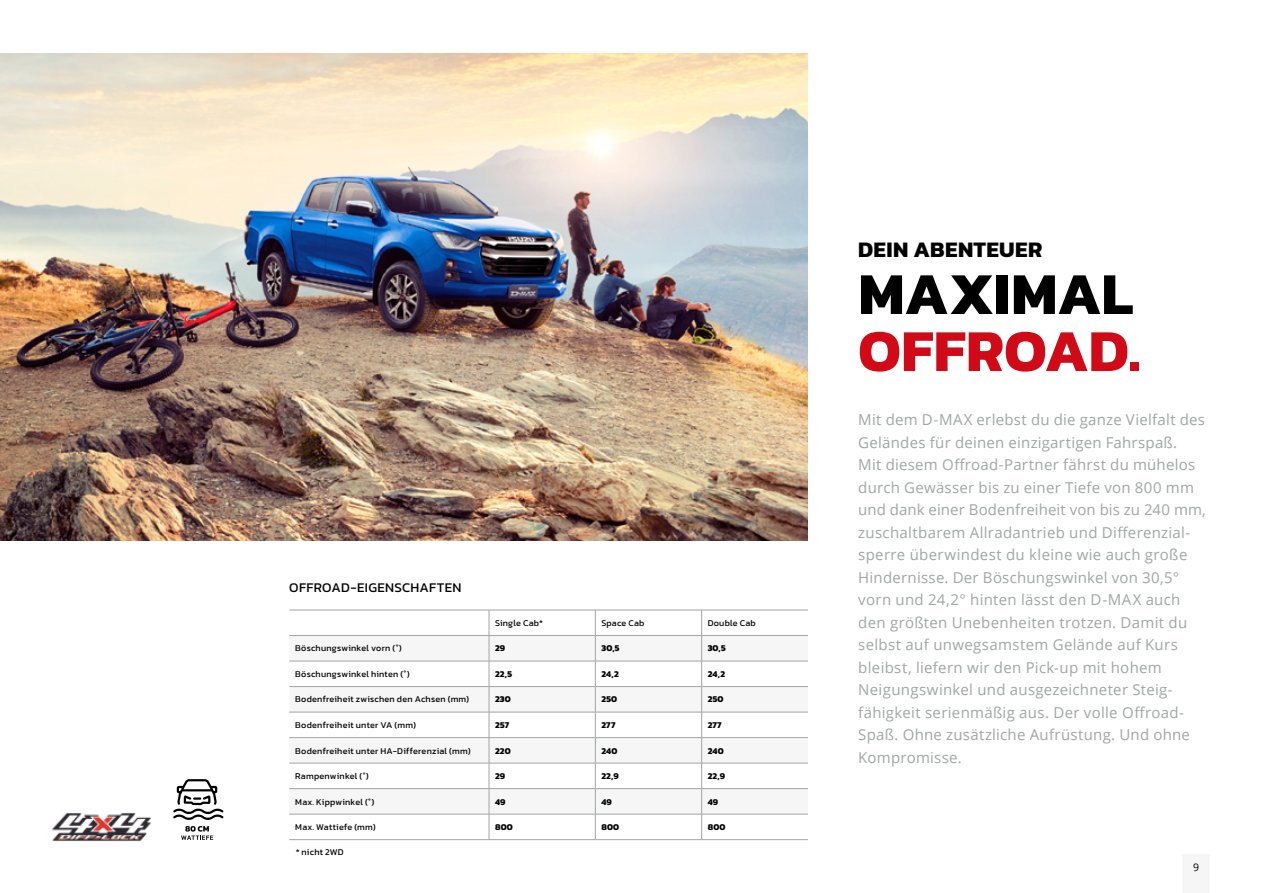
<style>
.page{position:relative;width:1263px;height:893px;background:#fff}
.page>*{position:absolute;margin:0;border:0;box-sizing:border-box;transform-origin:0 0}
.t1{font:700 60px "Kanit";letter-spacing:.005em;color:#d00a17}
.t2{font:700 60px "Kanit";letter-spacing:-.005em;color:#000}
.t3{font:700 22.5px "Kanit";letter-spacing:.015em;color:#000}
.t4{font:15px/22.5px "Open Sans";letter-spacing:.02em;color:#a1a5a5}
.t5{font:13.5px "Kanit";letter-spacing:.02em;color:#000}
.t6{font:10.5px "Open Sans";color:#000}
.t7{font:9px "Kanit";letter-spacing:.025em;color:#000}
.t8{font:700 9px "Kanit";letter-spacing:.02em;color:#000}
</style>
<div class="page">
<img style="left:0;top:53px;width:807px;height:488px">
<div style="left:1182px;top:855px;width:28px;height:38px;background:#f6f6f7"></div>
<svg style="left:289px;top:636px;width:519px;height:178px;fill:#f6f6f7"></svg>
<hr style="left:289px;top:610px;width:200px;height:1px;background:#a1a5a5">
<hr style="left:489px;top:610px;width:106px;height:1px;background:#a1a5a5">
<hr style="left:595px;top:610px;width:107px;height:1px;background:#a1a5a5">
<hr style="left:702px;top:610px;width:106px;height:1px;background:#a1a5a5">
<hr style="left:289px;top:635px;width:200px;height:1px;background:#a1a5a5">
<hr style="left:489px;top:635px;width:106px;height:1px;background:#a1a5a5">
<hr style="left:595px;top:635px;width:107px;height:1px;background:#a1a5a5">
<hr style="left:702px;top:635px;width:106px;height:1px;background:#a1a5a5">
<hr style="left:289px;top:661px;width:200px;height:1px;background:#a1a5a5">
<hr style="left:489px;top:661px;width:106px;height:1px;background:#a1a5a5">
<hr style="left:595px;top:661px;width:107px;height:1px;background:#a1a5a5">
<hr style="left:702px;top:661px;width:106px;height:1px;background:#a1a5a5">
<hr style="left:289px;top:686px;width:200px;height:1px;background:#a1a5a5">
<hr style="left:489px;top:686px;width:106px;height:1px;background:#a1a5a5">
<hr style="left:595px;top:686px;width:107px;height:1px;background:#a1a5a5">
<hr style="left:702px;top:686px;width:106px;height:1px;background:#a1a5a5">
<hr style="left:289px;top:712px;width:200px;height:1px;background:#a1a5a5">
<hr style="left:489px;top:712px;width:106px;height:1px;background:#a1a5a5">
<hr style="left:595px;top:712px;width:107px;height:1px;background:#a1a5a5">
<hr style="left:702px;top:712px;width:106px;height:1px;background:#a1a5a5">
<hr style="left:289px;top:737px;width:200px;height:1px;background:#a1a5a5">
<hr style="left:489px;top:737px;width:106px;height:1px;background:#a1a5a5">
<hr style="left:595px;top:737px;width:107px;height:1px;background:#a1a5a5">
<hr style="left:702px;top:737px;width:106px;height:1px;background:#a1a5a5">
<hr style="left:289px;top:763px;width:200px;height:1px;background:#a1a5a5">
<hr style="left:489px;top:763px;width:106px;height:1px;background:#a1a5a5">
<hr style="left:595px;top:763px;width:107px;height:1px;background:#a1a5a5">
<hr style="left:702px;top:763px;width:106px;height:1px;background:#a1a5a5">
<hr style="left:289px;top:788px;width:200px;height:1px;background:#a1a5a5">
<hr style="left:489px;top:788px;width:106px;height:1px;background:#a1a5a5">
<hr style="left:595px;top:788px;width:107px;height:1px;background:#a1a5a5">
<hr style="left:702px;top:788px;width:106px;height:1px;background:#a1a5a5">
<hr style="left:289px;top:814px;width:200px;height:1px;background:#a1a5a5">
<hr style="left:489px;top:814px;width:106px;height:1px;background:#a1a5a5">
<svg style="left:489px;top:610px;width:1px;height:229px"></svg>
<hr style="left:595px;top:814px;width:107px;height:1px;background:#a1a5a5">
<svg style="left:595px;top:610px;width:1px;height:229px"></svg>
<hr style="left:702px;top:814px;width:106px;height:1px;background:#a1a5a5">
<svg style="left:701px;top:610px;width:1px;height:229px"></svg>
<hr style="left:289px;top:839px;width:200px;height:1px;background:#a1a5a5">
<hr style="left:489px;top:839px;width:106px;height:1px;background:#a1a5a5">
<hr style="left:595px;top:839px;width:107px;height:1px;background:#a1a5a5">
<hr style="left:702px;top:839px;width:106px;height:1px;background:#a1a5a5">
<svg style="left:173px;top:779px;width:51px;height:41px"></svg>
<svg style="left:181px;top:826px;width:32px;height:14px"></svg>
<img style="left:52px;top:813px;width:99px;height:28px">
<p class="t5" style="left:289px;top:577px;width:174px">OFFROAD-EIGENSCHAFTEN</p>
<p class="t7" style="left:495px;top:616px;width:50px">Single Cab*</p>
<p class="t7" style="left:601px;top:616px;width:45px">Space Cab</p>
<p class="t7" style="left:708px;top:616px;width:50px">Double Cab</p>
<p class="t7" style="left:295px;top:642px;width:108px">Böschungswinkel vorn (°)</p>
<p class="t8" style="left:495px;top:641px;width:12px">29</p>
<p class="t8" style="left:601px;top:641px;width:20px">30,5</p>
<p class="t8" style="left:708px;top:641px;width:20px">30,5</p>
<p class="t7" style="left:295px;top:667px;width:116px">Böschungswinkel hinten (°)</p>
<p class="t8" style="left:495px;top:667px;width:19px">22,5</p>
<p class="t8" style="left:601px;top:667px;width:19px">24,2</p>
<p class="t8" style="left:708px;top:667px;width:19px">24,2</p>
<p class="t7" style="left:295px;top:693px;width:175px">Bodenfreiheit zwischen den Achsen (mm)</p>
<p class="t8" style="left:495px;top:692px;width:17px">230</p>
<p class="t8" style="left:601px;top:692px;width:17px">250</p>
<p class="t8" style="left:708px;top:692px;width:17px">250</p>
<p class="t7" style="left:295px;top:718px;width:122px">Bodenfreiheit unter VA (mm)</p>
<p class="t8" style="left:495px;top:718px;width:16px">257</p>
<p class="t8" style="left:601px;top:718px;width:16px">277</p>
<p class="t8" style="left:708px;top:718px;width:16px">277</p>
<p class="t7" style="left:295px;top:744px;width:177px">Bodenfreiheit unter HA-Differenzial (mm)</p>
<p class="t8" style="left:495px;top:743px;width:17px">220</p>
<p class="t8" style="left:601px;top:743px;width:18px">240</p>
<p class="t8" style="left:708px;top:743px;width:18px">240</p>
<p class="t7" style="left:295px;top:769px;width:75px">Rampenwinkel (°)</p>
<p class="t8" style="left:495px;top:769px;width:12px">29</p>
<p class="t8" style="left:601px;top:769px;width:19px">22,9</p>
<p class="t8" style="left:708px;top:769px;width:19px">22,9</p>
<p class="t7" style="left:295px;top:795px;width:80px">Max. Kippwinkel (°)</p>
<p class="t8" style="left:495px;top:794px;width:12px">49</p>
<p class="t8" style="left:601px;top:794px;width:12px">49</p>
<p class="t8" style="left:708px;top:794px;width:12px">49</p>
<p class="t7" style="left:295px;top:820px;width:82px">Max. Wattiefe (mm)</p>
<p class="t8" style="left:495px;top:820px;width:19px">800</p>
<p class="t8" style="left:601px;top:820px;width:19px">800</p>
<p class="t8" style="left:708px;top:820px;width:19px">800</p>
<p class="t7" style="left:296px;top:845px;width:49px">* nicht 2WD</p>
<h2 class="t3" style="left:858px;top:232px;width:185px">DEIN ABENTEUER</h2>
<h1 class="t2" style="left:858px;top:247px;width:276px">MAXIMAL</h1>
<h1 class="t1" style="left:858px;top:304px;width:283px">OFFROAD.</h1>
<p class="t4" style="left:858px;top:408px;width:349px">Mit dem D-MAX erlebst du die ganze Vielfalt des Geländes für deinen einzigartigen Fahrspaß.<br>Mit diesem Offroad-Partner fährst du mühelos durch Gewässer bis zu einer Tiefe von 800 mm und dank einer Bodenfreiheit von bis zu 240 mm, zuschaltbarem Allradantrieb und Differenzial&shy;sperre überwindest du kleine wie auch große Hindernisse. Der Böschungswinkel von 30,5° vorn und 24,2° hinten lässt den D-MAX auch den größten Unebenheiten trotzen. Damit du selbst auf unwegsamstem Gelände auf Kurs bleibst, liefern wir den Pick-up mit hohem Neigungswinkel und ausgezeichneter Steig&shy;fähigkeit serienmäßig aus. Der volle Offroad-Spaß. Ohne zusätzliche Aufrüstung. Und ohne Kompromisse.</p>
<p class="t6" style="left:1193px;top:860px;width:8px">9</p>
</div>
